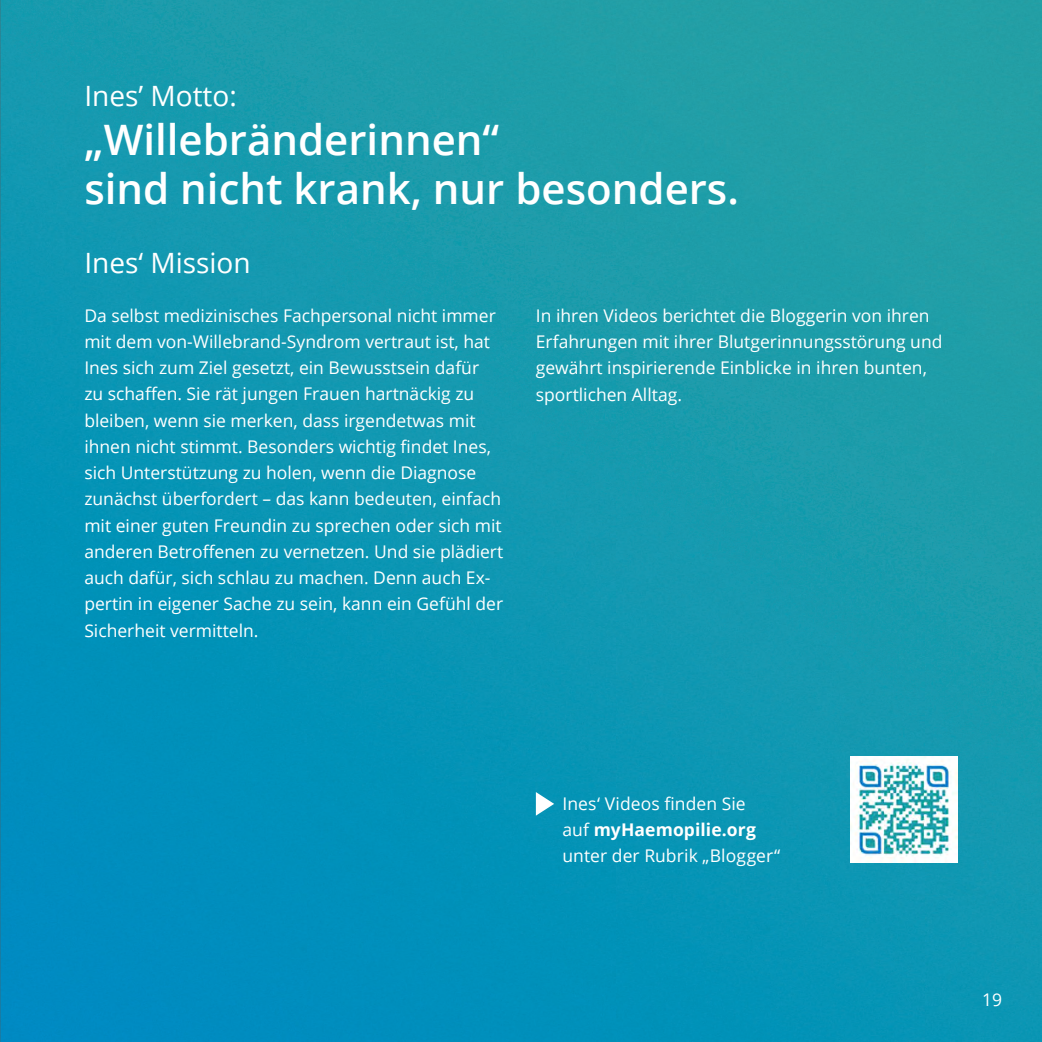
<style>
.page{position:relative;width:1042px;height:1042px;background:#fff}
.page>*{position:absolute;margin:0;border:0;box-sizing:border-box;transform-origin:0 0}
.t1{font:600 42px/49px "Open Sans";color:#fff}
.t2{font:28px "Open Sans";color:#fff}
.t3{font:17.5px/26.2px "Open Sans";color:#fff}
.s1{font-weight:700}
</style>
<div class="page">
<img style="left:1px;top:0;width:1041px;height:1042px">
<svg style="left:536px;top:792px;width:18px;height:23px"></svg>
<img style="left:851px;top:756px;width:106px;height:107px">
<hr style="left:0;top:0;width:1px;height:1042px;background:#57585a">
<h2 class="t2" style="left:84px;top:76px;width:154px">Inesʼ Motto:</h2>
<h1 class="t1" style="left:84px;top:114px;width:656px">„Willebränderinnen“<br>sind nicht krank, nur besonders.</h1>
<h2 class="t2" style="left:84px;top:243px;width:168px">Ines‘ Mission</h2>
<p class="t3" style="left:84px;top:302px;width:420px">Da selbst medizinisches Fachpersonal nicht immer mit dem von-Willebrand-Syndrom vertraut ist, hat Ines sich zum Ziel gesetzt, ein Bewusstsein dafür<br>zu schaffen. Sie rät jungen Frauen hartnäckig zu bleiben, wenn sie merken, dass irgendetwas mit ihnen nicht stimmt. Besonders wichtig findet Ines, sich Unterstützung zu holen, wenn die Diagnose zunächst überfordert – das kann bedeuten, einfach mit einer guten Freundin zu sprechen oder sich mit anderen Betroffenen zu vernetzen. Und sie plädiert auch dafür, sich schlau zu machen. Denn auch Ex&shy;pertin in eigener Sache zu sein, kann ein Gefühl der Sicherheit vermitteln.</p>
<p class="t3" style="left:536px;top:302px;width:408px">In ihren Videos berichtet die Bloggerin von ihren Erfahrungen mit ihrer Blutgerinnungsstörung und gewährt inspirierende Einblicke in ihren bunten, sportlichen Alltag.</p>
<p class="t3" style="left:562px;top:789px;width:219px">Ines‘ Videos finden Sie<br>auf <span class="s1">myHaemopilie.org </span>unter der Rubrik „Blogger“</p>
<p class="t3" style="left:982px;top:986px;width:22px">19</p>
</div>
